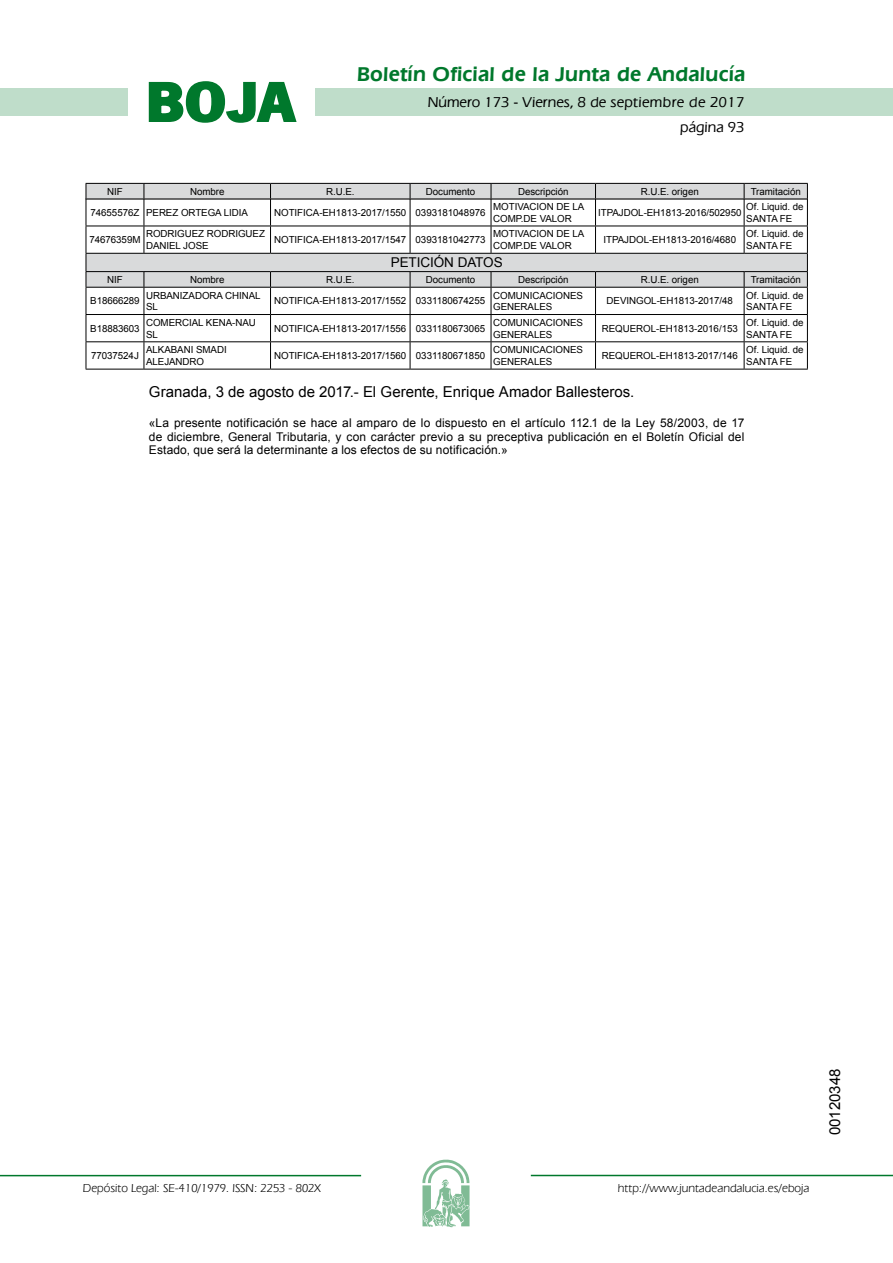
<style>
.page{position:relative;width:893px;height:1263px;background:#fff}
.page>*{position:absolute;margin:0;border:0;box-sizing:border-box;transform-origin:0 0}
.t1{font:700 57.75px "News Got T";color:#00782c;scale:1.14 1}
.t2{font:600 21px "Eras IT Cby BT";letter-spacing:.01em;color:#00782c}
.t3{font:15px "Arial";color:#000}
.t4{font:500 15px/24.5px "Eras IT Cby BT";color:#000;text-align:right}
.t5{font:13.5px "Arial";letter-spacing:-.005em;color:#000}
.t6{font:12px/13.5px "Arial";letter-spacing:.01em;color:#000;text-align:justify}
.t7{font:12px "Eras IT Cby BT";color:#000}
.t8{font:9.75px/11.7px "Arial";letter-spacing:-.005em;color:#000}
</style>
<div class="page">
<div style="left:315px;top:88px;width:577px;height:28px;background:#bfddca"></div>
<div style="left:0;top:88px;width:128px;height:28px;background:#bfddca"></div>
<hr style="left:0;top:1175px;width:361px;height:1px;background:#00782c">
<svg style="left:422px;top:1159px;width:47px;height:68px"></svg>
<hr style="left:531px;top:1175px;width:361px;height:1px;background:#00782c">
<svg style="left:148px;top:81px;width:149px;height:42px"></svg>
<hr style="left:86px;top:369px;width:58px;height:1px;background:#000">
<hr style="left:144px;top:369px;width:126px;height:1px;background:#000">
<hr style="left:270px;top:369px;width:140px;height:1px;background:#000">
<hr style="left:410px;top:369px;width:81px;height:1px;background:#000">
<hr style="left:491px;top:369px;width:104px;height:1px;background:#000">
<hr style="left:595px;top:369px;width:149px;height:1px;background:#000">
<hr style="left:744px;top:369px;width:63px;height:1px;background:#000">
<svg style="left:86px;top:183px;width:722px;height:186px"></svg>
<hr style="left:86px;top:199px;width:58px;height:1px;background:#000">
<hr style="left:144px;top:199px;width:126px;height:1px;background:#000">
<hr style="left:270px;top:199px;width:140px;height:1px;background:#000">
<hr style="left:410px;top:199px;width:81px;height:1px;background:#000">
<hr style="left:491px;top:199px;width:104px;height:1px;background:#000">
<hr style="left:595px;top:199px;width:149px;height:1px;background:#000">
<hr style="left:744px;top:199px;width:63px;height:1px;background:#000">
<h1 class="t1" style="left:145px;top:68px;width:133px">BOJA</h1>
<h2 class="t2" style="left:357px;top:62px;width:390px">Boletín Oficial de la Junta de Andalucía</h2>
<h3 class="t4" style="left:428px;top:90px;width:318px">Número 173 - Viernes, 8 de septiembre de 2017 página 93</h3>
<p class="t8" style="left:107px;top:186px;width:17px">NIF</p>
<p class="t8" style="left:190px;top:186px;width:36px">Nombre</p>
<p class="t8" style="left:326px;top:186px;width:30px">R.U.E.</p>
<p class="t8" style="left:426px;top:186px;width:51px">Documento</p>
<p class="t8" style="left:518px;top:186px;width:52px">Descripción</p>
<p class="t8" style="left:640px;top:186px;width:59px">R.U.E. origen</p>
<p class="t8" style="left:750px;top:186px;width:52px">Tramitación</p>
<p class="t8" style="left:90px;top:207px;width:159px">74655576Z PEREZ ORTEGA LIDIA</p>
<p class="t8" style="left:274px;top:207px;width:213px">NOTIFICA-EH1813-2017/1550 0393181048976</p>
<p class="t8" style="left:493px;top:201px;width:93px">MOTIVACION DE LA<br>COMP.DE VALOR</p>
<p class="t8" style="left:598px;top:207px;width:145px">ITPAJDOL-EH1813-2016/502950</p>
<p class="t8" style="left:746px;top:201px;width:59px">Of. Liquid. de<br>SANTA FE</p>
<p class="t8" style="left:89px;top:234px;width:53px">74676359M</p>
<p class="t8" style="left:146px;top:228px;width:120px">RODRIGUEZ RODRIGUEZ<br>DANIEL JOSE</p>
<p class="t8" style="left:274px;top:234px;width:213px">NOTIFICA-EH1813-2017/1547 0393181042773</p>
<p class="t8" style="left:493px;top:228px;width:93px">MOTIVACION DE LA<br>COMP.DE VALOR</p>
<p class="t8" style="left:603px;top:234px;width:134px">ITPAJDOL-EH1813-2016/4680</p>
<p class="t8" style="left:746px;top:228px;width:59px">Of. Liquid. de<br>SANTA FE</p>
<h3 class="t5" style="left:391px;top:254px;width:113px">PETICIÓN DATOS</h3>
<p class="t8" style="left:107px;top:274px;width:17px">NIF</p>
<p class="t8" style="left:190px;top:274px;width:36px">Nombre</p>
<p class="t8" style="left:326px;top:274px;width:30px">R.U.E.</p>
<p class="t8" style="left:426px;top:274px;width:51px">Documento</p>
<p class="t8" style="left:518px;top:274px;width:52px">Descripción</p>
<p class="t8" style="left:640px;top:274px;width:59px">R.U.E. origen</p>
<p class="t8" style="left:750px;top:274px;width:52px">Tramitación</p>
<p class="t8" style="left:90px;top:295px;width:51px">B18666289</p>
<p class="t8" style="left:146px;top:289px;width:116px">URBANIZADORA CHINAL<br>SL</p>
<p class="t8" style="left:274px;top:295px;width:212px">NOTIFICA-EH1813-2017/1552 0331180674255</p>
<p class="t8" style="left:493px;top:289px;width:91px">COMUNICACIONES<br>GENERALES</p>
<p class="t8" style="left:606px;top:295px;width:128px">DEVINGOL-EH1813-2017/48</p>
<p class="t8" style="left:746px;top:289px;width:59px">Of. Liquid. de<br>SANTA FE</p>
<p class="t8" style="left:90px;top:323px;width:51px">B18883603</p>
<p class="t8" style="left:146px;top:317px;width:111px">COMERCIAL KENA-NAU<br>SL</p>
<p class="t8" style="left:274px;top:323px;width:212px">NOTIFICA-EH1813-2017/1556 0331180673065</p>
<p class="t8" style="left:493px;top:317px;width:91px">COMUNICACIONES<br>GENERALES</p>
<p class="t8" style="left:601px;top:323px;width:137px">REQUEROL-EH1813-2016/153</p>
<p class="t8" style="left:746px;top:317px;width:59px">Of. Liquid. de<br>SANTA FE</p>
<p class="t8" style="left:91px;top:350px;width:49px">77037524J</p>
<p class="t8" style="left:146px;top:344px;width:82px">ALKABANI SMADI<br>ALEJANDRO</p>
<p class="t8" style="left:274px;top:350px;width:212px">NOTIFICA-EH1813-2017/1560 0331180671850</p>
<p class="t8" style="left:493px;top:344px;width:91px">COMUNICACIONES<br>GENERALES</p>
<p class="t8" style="left:601px;top:350px;width:137px">REQUEROL-EH1813-2017/146</p>
<p class="t8" style="left:746px;top:344px;width:59px">Of. Liquid. de<br>SANTA FE</p>
<h3 class="t3" style="left:149px;top:382px;width:487px">Granada, 3 de agosto de 2017.- El Gerente, Enrique Amador Ballesteros.</h3>
<p class="t6" style="left:149px;top:417px;width:597px">«La presente notificación se hace al amparo de lo dispuesto en el artículo 112.1 de la Ley 58/2003, de 17 de diciembre, General Tributaria, y con carácter previo a su preceptiva publicación en el Boletín Oficial del Estado, que será la determinante a los efectos de su notificación.»</p>
<p class="t7" style="left:83px;top:1181px;width:239px">Depósito Legal: SE-410/1979. ISSN: 2253 - 802X</p>
<p class="t7" style="left:618px;top:1181px;width:193px">http://www.juntadeandalucia.es/eboja</p>
<h3 class="t3" style="left:825px;top:1135px;width:68px;rotate:-90deg">00120348</h3>
</div>
